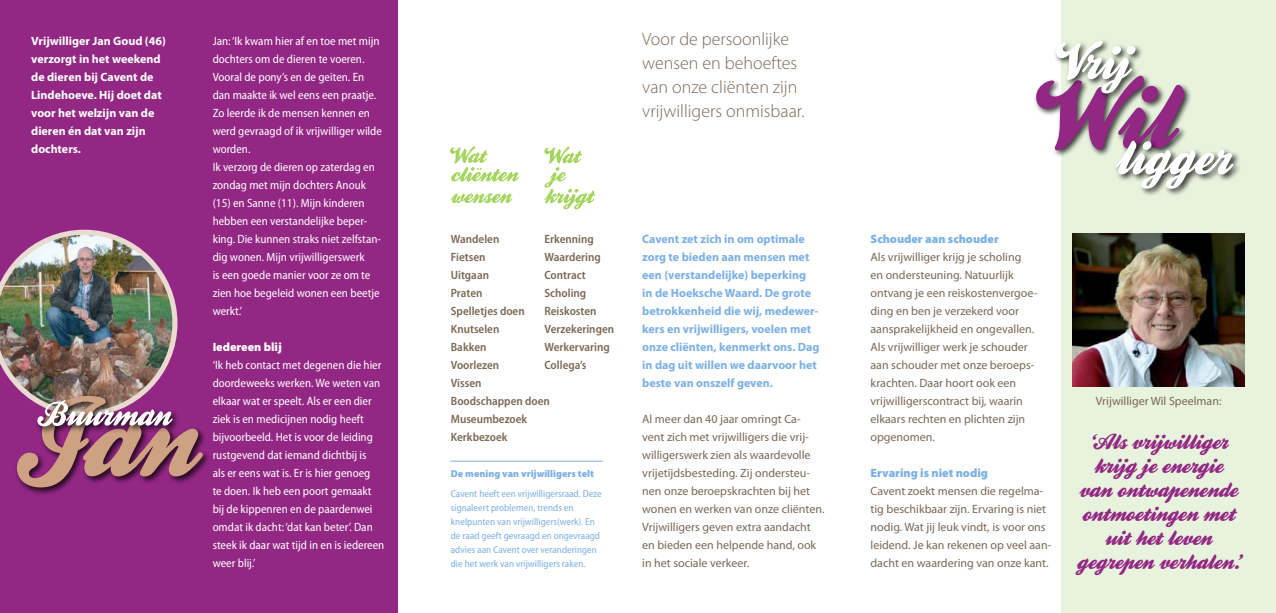
<style>
.page{position:relative;width:1276px;height:613px;background:#fff}
.page>*{position:absolute;margin:0;border:0;box-sizing:border-box;transform-origin:0 0}
.t1{font:italic 24px/24px "Kestrel Script";color:#932784;text-align:center}
.t2{font:300 18px/24px "Myriad Pro";color:#7c6855}
.t3{font:semi-condensed 12px/18px "Myriad Pro";color:#fff}
.t4{font:12px/18px "Myriad Pro";color:#7c6855}
.t5{font:700 12px/18px "Myriad Pro";color:#7bb0e9}
.t6{font:600 semi-condensed 12px/18px "Myriad Pro";color:#7c6855}
.t7{font:700 12px/18px "Myriad Pro";color:#fff}
.t8{font:900 12px "Myriad Pro";color:#7bb0e9}
.t9{font:900 12px "Myriad Pro";color:#fff}
.t10{font:semi-condensed 10px/14px "Myriad Pro";color:#7bb0e9}
.t11{font:900 10px "Myriad Pro";color:#7bb0e9}
</style>
<div class="page">
<div style="left:1061px;top:0;width:215px;height:612px;background:#e7f3dc"></div>
<div style="left:0;top:0;width:397px;height:612px;background:#932784"></div>
<img style="left:1072px;top:234px;width:172px;height:153px">
<div style="left:1053px;top:38px;width:90px;height:63px;background:#000;opacity:.75"></div>
<div style="left:1113px;top:138px;width:128px;height:59px;background:#000;opacity:.75"></div>
<svg style="left:1036px;top:41px;width:197px;height:148px"></svg>
<img style="left:0;top:229px;width:177px;height:164px">
<div style="left:14px;top:393px;width:197px;height:102px;background:#000;opacity:.75"></div>
<svg style="left:17px;top:396px;width:186px;height:91px"></svg>
<svg style="left:451px;top:193px;width:61px;height:10px"></svg>
<svg style="left:450px;top:146px;width:69px;height:35px"></svg>
<svg style="left:544px;top:146px;width:51px;height:63px"></svg>
<hr style="left:450px;top:460px;width:153px;height:1px;background:#7bb0e9">
<p class="t7" style="left:31px;top:32px;width:136px">Vrijwilliger Jan Goud (46) verzorgt in het weekend de dieren bij Cavent de<br>Lindehoeve. Hij doet dat voor het welzijn van de dieren én dat van zijn dochters.</p>
<p class="t3" style="left:213px;top:32px;width:171px">Jan: ‘Ik kwam hier af en toe met mijn dochters om de dieren te voeren.<br>Vooral de pony’s en de geiten. En dan maakte ik wel eens een praatje.<br>Zo leerde ik de mensen kennen en werd gevraagd of ik vrijwilliger wilde worden.<br>Ik verzorg de dieren op zaterdag en zondag met mijn dochters Anouk (15) en Sanne (11). Mijn kinderen hebben een verstandelijke beper&shy;king. Die kunnen straks niet zelfstan&shy;dig wonen. Mijn vrijwilligerswerk<br>is een goede manier voor ze om te zien hoe begeleid wonen een beetje werkt.’</p>
<p class="t9" style="left:213px;top:340px;width:71px">Iedereen blij</p>
<p class="t3" style="left:213px;top:356px;width:173px">‘Ik heb contact met degenen die hier doordeweeks werken. We weten van elkaar wat er speelt. Als er een dier ziek is en medicijnen nodig heeft bijvoorbeeld. Het is voor de leiding rustgevend dat iemand dichtbij is<br>als er eens wat is. Er is hier genoeg<br>te doen. Ik heb een poort gemaakt bij de kippenren en de paardenwei omdat ik dacht: ‘dat kan beter’. Dan steek ik daar wat tijd in en is iedereen weer blij.’</p>
<h2 class="t2" style="left:642px;top:27px;width:164px">Voor de persoonlijke wensen en behoeftes van onze cliënten zijn vrijwilligers onmisbaar.</h2>
<p class="t6" style="left:451px;top:230px;width:100px">Wandelen<br>Fietsen<br>Uitgaan<br>Praten<br>Spelletjes doen<br>Knutselen<br>Bakken<br>Voorlezen<br>Vissen<br>Boodschappen doen<br>Museumbezoek<br>Kerkbezoek</p>
<p class="t6" style="left:544px;top:230px;width:71px">Erkenning<br>Waardering<br>Contract<br>Scholing<br>Reiskosten<br>Verzekeringen<br>Werkervaring<br>Collega’s</p>
<p class="t11" style="left:451px;top:467px;width:144px">De mening van vrijwilligers telt</p>
<p class="t10" style="left:451px;top:486px;width:152px">Cavent heeft een vrijwilligersraad. Deze signaleert problemen, trends en knelpunten van vrijwilligers(werk). En de raad geeft gevraagd en ongevraagd advies aan Cavent over veranderingen die het werk van vrijwilligers raken.</p>
<p class="t5" style="left:642px;top:230px;width:179px">Cavent zet zich in om optimale zorg te bieden aan mensen met een (verstandelijke) beperking<br>in de Hoeksche Waard. De grote betrokkenheid die wij, medewer&shy;kers en vrijwilligers, voelen met onze cliënten, kenmerkt ons. Dag in dag uit willen we daarvoor het beste van onszelf geven.</p>
<p class="t4" style="left:642px;top:410px;width:184px">Al meer dan 40 jaar omringt Ca&shy;vent zich met vrijwilligers die vrij&shy;willigerswerk zien als waardevolle vrijetijdsbesteding. Zij ondersteu&shy;nen onze beroepskrachten bij het wonen en werken van onze cliënten.<br>Vrijwilligers geven extra aandacht en bieden een helpende hand, ook in het sociale verkeer.</p>
<p class="t8" style="left:870px;top:232px;width:130px">Schouder aan schouder</p>
<p class="t4" style="left:870px;top:248px;width:168px">Als vrijwilliger krijg je scholing<br>en ondersteuning. Natuurlijk ontvang je een reiskostenvergoe&shy;ding en ben je verzekerd voor aansprakelijkheid en ongevallen.<br>Als vrijwilliger werk je schouder aan schouder met onze beroeps&shy;krachten. Daar hoort ook een vrijwilligerscontract bij, waarin elkaars rechten en plichten zijn opgenomen.</p>
<p class="t8" style="left:870px;top:466px;width:119px">Ervaring is niet nodig</p>
<p class="t4" style="left:870px;top:482px;width:182px">Cavent zoekt mensen die regelma&shy;tig beschikbaar zijn. Ervaring is niet nodig. Wat jij leuk vindt, is voor ons leidend. Je kan rekenen op veel aan&shy;dacht en waardering van onze kant.</p>
<p class="t4" style="left:1095px;top:392px;width:127px">Vrijwilliger Wil Speelman:</p>
<h1 class="t1" style="left:1077px;top:430px;width:164px">‘Als vrijwilliger krijg je energie van ontwapenende ontmoetingen met uit het leven gegrepen verhalen.’</h1>
</div>
